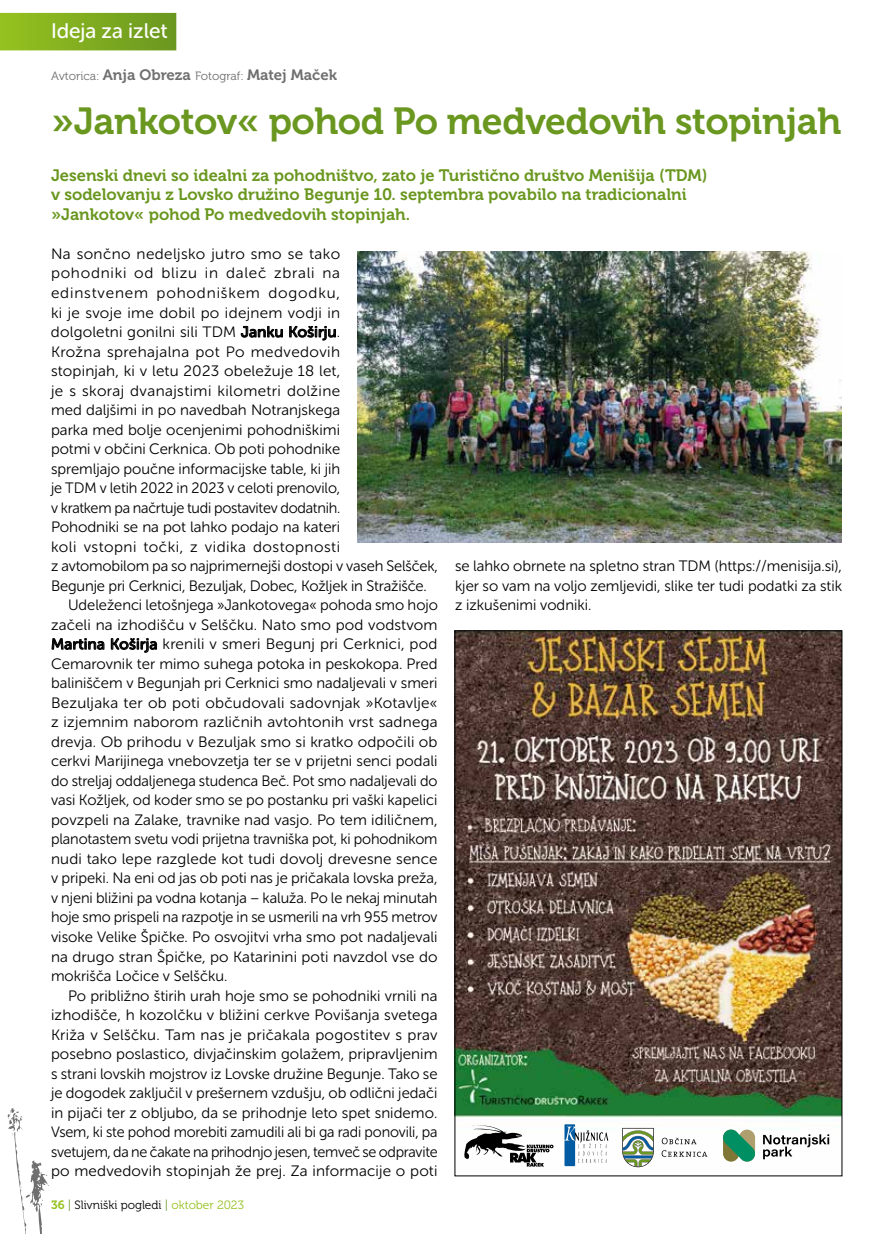
<style>
.page{position:relative;width:893px;height:1234px;background:#fff}
.page>*{position:absolute;margin:0;border:0;box-sizing:border-box;transform-origin:0 0}
.t1{font:37.5px "Museo 700";letter-spacing:-.01em;color:#6a971f}
.t2{font:21px "Museo Sans Rounded 500";color:#fff}
.t3{font:16.5px/19.5px "Museo 700";color:#6a971f}
.t4{font:15px/19.5px "Museo Sans Rounded 300";color:#000;text-align:justify}
.t5{font:15px "Museo Sans Rounded 300";letter-spacing:.02em;color:#000}
.t6{font:15px "Museo Sans Rounded 300";letter-spacing:.025em;color:#000}
.t7{font:15px "Museo Sans Rounded 300";letter-spacing:.03em;color:#000}
.t8{font:15px "Museo 700";color:#706f6f}
.t9{font:15px "Museo Sans Rounded 300";letter-spacing:.05em;color:#000}
.t10{font:15px "Museo Sans Rounded 300";letter-spacing:.055em;color:#000}
.t11{font:12px "Museo 300";color:#000}
.s1{font-family:"Museo 300";font-size:12px}
.s2{font-family:"Museo Sans Rounded 500"}
.s3{font-family:"Museo 700";color:#95c11f}
.s4{color:#6a971f}
.s5{color:#95c11f}
</style>
<div class="page">
<svg style="left:7px;top:1108px;width:42px;height:125px"></svg>
<div style="left:0;top:13px;width:176px;height:37px;background:linear-gradient(to right,#96c21f,#6b9820)"></div>
<img style="left:357px;top:251px;width:485px;height:291px">
<img style="left:457px;top:632px;width:383px;height:536px">
<svg style="left:722px;top:1128px;width:34px;height:34px"></svg>
<svg style="left:763px;top:1134px;width:66px;height:24px"></svg>
<svg style="left:622px;top:1127px;width:32px;height:39px"></svg>
<svg style="left:662px;top:1149px;width:45px;height:7px"></svg>
<svg style="left:662px;top:1137px;width:34px;height:6px"></svg>
<svg style="left:564px;top:1123px;width:44px;height:42px"></svg>
<svg style="left:463px;top:1125px;width:90px;height:41px"></svg>
<h2 class="t2" style="left:51px;top:20px;width:118px">Ideja za izlet</h2>
<p class="t8" style="left:51px;top:67px;width:287px"><span class="s1">Avtorica:</span> Anja Obreza <span class="s1">Fotograf:</span> Matej Maček</p>
<h1 class="t1" style="left:51px;top:100px;width:792px">»Jankotov« pohod Po medvedovih stopinjah</h1>
<p class="t3" style="left:51px;top:166px;width:658px">Jesenski dnevi so idealni za pohodništvo, zato je Turistično društvo Menišija (TDM) v sodelovanju z Lovsko družino Begunje 10. septembra povabilo na tradicionalni »Jankotov« pohod Po medvedovih stopinjah.</p>
<p class="t6" style="left:51px;top:246px;width:291px">Na sončno nedeljsko jutro smo se tako</p>
<p class="t9" style="left:51px;top:265px;width:291px">pohodniki od blizu in daleč zbrali na</p>
<p class="t10" style="left:51px;top:285px;width:291px">edinstvenem pohodniškem dogodku,</p>
<p class="t5" style="left:51px;top:304px;width:291px">ki je svoje ime dobil po idejnem vodji in</p>
<p class="t4" style="left:51px;top:322px;width:291px">dolgoletni gonilni sili TDM <span class="s2">Janku Koširju</span>.</p>
<p class="t7" style="left:51px;top:343px;width:291px">Krožna sprehajalna pot Po medvedovih</p>
<p class="t4" style="left:51px;top:361px;width:291px">stopinjah, ki v letu 2023 obeležuje 18 let,</p>
<p class="t6" style="left:51px;top:382px;width:291px">je s skoraj dvanajstimi kilometri dolžine</p>
<p class="t4" style="left:51px;top:400px;width:291px">med daljšimi in po navedbah Notranjskega</p>
<p class="t4" style="left:51px;top:420px;width:291px">parka med bolje ocenjenimi pohodniškimi</p>
<p class="t4" style="left:51px;top:439px;width:291px">potmi v občini Cerknica. Ob poti pohodnike</p>
<p class="t4" style="left:51px;top:459px;width:291px">spremljajo poučne informacijske table, ki jih</p>
<p class="t4" style="left:51px;top:478px;width:291px">je TDM v letih 2022 in 2023 v celoti prenovilo,</p>
<p class="t4" style="left:51px;top:498px;width:291px">v kratkem pa načrtuje tudi postavitev dodatnih.</p>
<p class="t4" style="left:51px;top:517px;width:291px">Pohodniki se na pot lahko podajo na kateri</p>
<p class="t7" style="left:51px;top:538px;width:291px">koli vstopni točki, z vidika dostopnosti</p>
<p class="t4" style="left:51px;top:556px;width:388px">z avtomobilom pa so najprimernejši dostopi v vaseh Selšček,</p>
<p class="t4" style="left:51px;top:576px;width:377px">Begunje pri Cerknici, Bezuljak, Dobec, Kožljek in Stražišče.</p>
<p class="t4" style="left:68px;top:595px;width:371px">Udeleženci letošnjega »Jankotovega« pohoda smo hojo</p>
<p class="t4" style="left:51px;top:615px;width:388px">začeli na izhodišču v Selščku. Nato smo pod vodstvom</p>
<p class="t4" style="left:51px;top:634px;width:388px"><span class="s2">Martina Koširja</span> krenili v smeri Begunj pri Cerknici, pod</p>
<p class="t4" style="left:51px;top:654px;width:388px">Cemarovnik ter mimo suhega potoka in peskokopa. Pred</p>
<p class="t4" style="left:51px;top:673px;width:388px">baliniščem v Begunjah pri Cerknici smo nadaljevali v smeri</p>
<p class="t5" style="left:51px;top:694px;width:388px">Bezuljaka ter ob poti občudovali sadovnjak »Kotavlje«</p>
<p class="t4" style="left:51px;top:712px;width:388px">z izjemnim naborom različnih avtohtonih vrst sadnega</p>
<p class="t4" style="left:51px;top:732px;width:388px">drevja. Ob prihodu v Bezuljak smo si kratko odpočili ob</p>
<p class="t4" style="left:51px;top:751px;width:388px">cerkvi Marijinega vnebovzetja ter se v prijetni senci podali</p>
<p class="t4" style="left:51px;top:771px;width:388px">do streljaj oddaljenega studenca Beč. Pot smo nadaljevali do</p>
<p class="t4" style="left:51px;top:790px;width:388px">vasi Kožljek, od koder smo se po postanku pri vaški kapelici</p>
<p class="t4" style="left:51px;top:810px;width:388px">povzpeli na Zalake, travnike nad vasjo. Po tem idiličnem,</p>
<p class="t4" style="left:51px;top:829px;width:388px">planotastem svetu vodi prijetna travniška pot, ki pohodnikom</p>
<p class="t4" style="left:51px;top:849px;width:388px">nudi tako lepe razglede kot tudi dovolj drevesne sence</p>
<p class="t4" style="left:51px;top:868px;width:388px">v pripeki. Na eni od jas ob poti nas je pričakala lovska preža,</p>
<p class="t4" style="left:51px;top:888px;width:388px">v njeni bližini pa vodna kotanja – kaluža. Po le nekaj minutah</p>
<p class="t4" style="left:51px;top:907px;width:388px">hoje smo prispeli na razpotje in se usmerili na vrh 955 metrov</p>
<p class="t4" style="left:51px;top:927px;width:388px">visoke Velike Špičke. Po osvojitvi vrha smo pot nadaljevali</p>
<p class="t4" style="left:51px;top:946px;width:388px">na drugo stran Špičke, po Katarinini poti navzdol vse do</p>
<p class="t4" style="left:51px;top:966px;width:178px">mokrišča Ločice v Selščku.</p>
<p class="t4" style="left:68px;top:985px;width:371px">Po približno štirih urah hoje smo se pohodniki vrnili na</p>
<p class="t4" style="left:51px;top:1005px;width:388px">izhodišče, h kozolčku v bližini cerkve Povišanja svetega</p>
<p class="t4" style="left:51px;top:1024px;width:388px">Križa v Selščku. Tam nas je pričakala pogostitev s prav</p>
<p class="t4" style="left:51px;top:1044px;width:388px">posebno poslastico, divjačinskim golažem, pripravljenim</p>
<p class="t4" style="left:51px;top:1063px;width:388px">s strani lovskih mojstrov iz Lovske družine Begunje. Tako se</p>
<p class="t4" style="left:51px;top:1083px;width:388px">je dogodek zaključil v prešernem vzdušju, ob odlični jedači</p>
<p class="t4" style="left:51px;top:1102px;width:388px">in pijači ter z obljubo, da se prihodnje leto spet snidemo.</p>
<p class="t4" style="left:51px;top:1122px;width:388px">Vsem, ki ste pohod morebiti zamudili ali bi ga radi ponovili, pa</p>
<p class="t4" style="left:51px;top:1141px;width:388px">svetujem, da ne čakate na prihodnjo jesen, temveč se odpravite</p>
<p class="t4" style="left:51px;top:1161px;width:388px">po medvedovih stopinjah že prej. Za informacije o poti</p>
<p class="t11" style="left:51px;top:1197px;width:194px"><span class="s3">36</span> <span class="s4">|</span> Slivniški pogledi <span class="s4">|</span> <span class="s5">oktober 2023</span></p>
<p class="t4" style="left:455px;top:556px;width:388px">se lahko obrnete na spletno stran TDM (https://menisija.si), kjer so vam na voljo zemljevidi, slike ter tudi podatki za stik z izkušenimi vodniki.</p>
</div>
